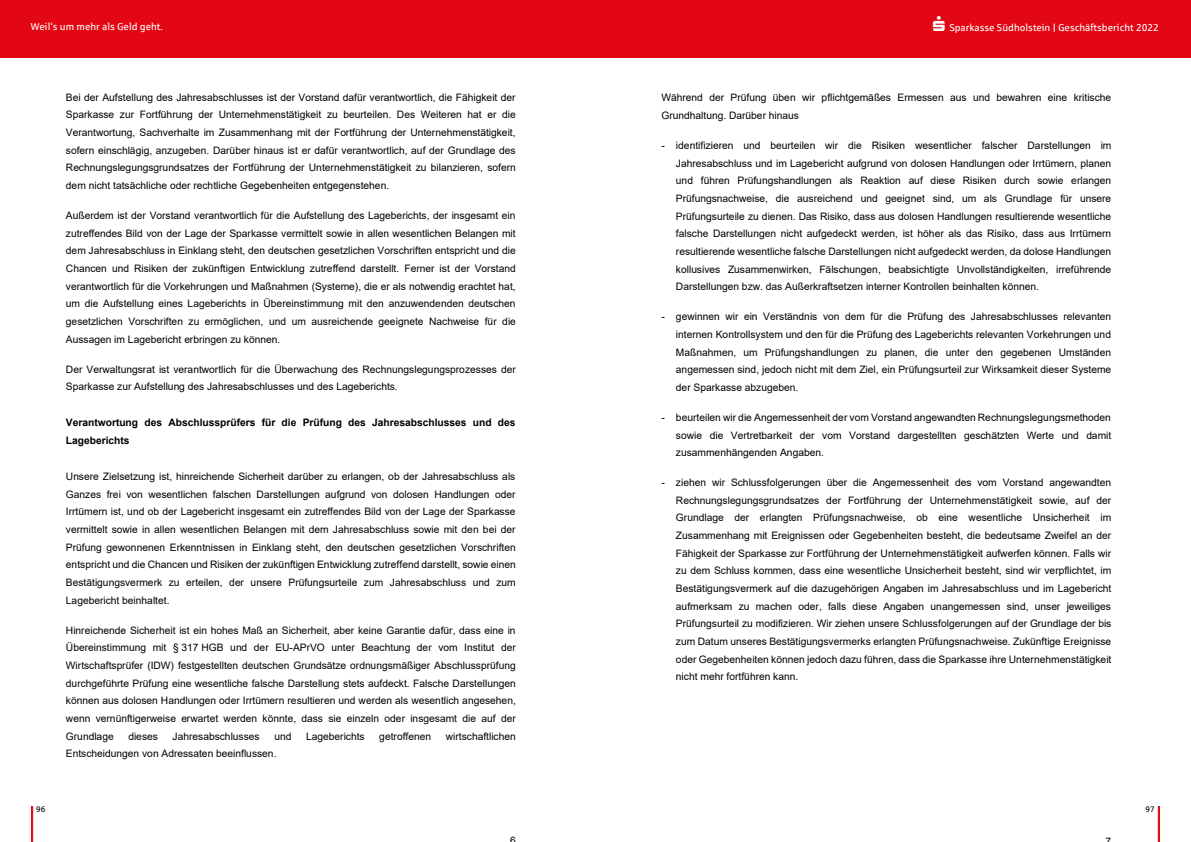
<style>
.page{position:relative;width:1191px;height:842px;background:#fff}
.page>*{position:absolute;margin:0;border:0;box-sizing:border-box;transform-origin:0 0}
.t1{font:10.3px/17.7px "Arial";color:#000;text-align:justify}
.t2{font:700 10.3px/17.7px "Arial";color:#000}
.t3{font:10px "Sparkasse Rg";color:#fff}
.t4{font:8px "Sparkasse Rg";color:#000}
.s1{font-weight:700}
</style>
<div class="page">
<div style="left:0;top:0;width:1191px;height:58px;background:#e30613"></div>
<svg style="left:31px;top:806px;width:2px;height:36px"></svg>
<svg style="left:1157px;top:806px;width:3px;height:36px"></svg>
<p class="t3" style="left:31px;top:21px;width:133px">Weil‘s um mehr als Geld geht.</p>
<p class="t1" style="left:66px;top:88px;width:451px">Bei der Aufstellung des Jahresabschlusses ist der Vorstand dafür verantwortlich, die Fähigkeit der Sparkasse zur Fortführung der Unternehmenstätigkeit zu beurteilen. Des Weiteren hat er die Verantwortung, Sachverhalte im Zusammenhang mit der Fortführung der Unternehmenstätigkeit, sofern einschlägig, anzugeben. Darüber hinaus ist er dafür verantwortlich, auf der Grundlage des Rechnungslegungsgrundsatzes der Fortführung der Unternehmenstätigkeit zu bilanzieren, sofern dem nicht tatsächliche oder rechtliche Gegebenheiten entgegenstehen.</p>
<p class="t1" style="left:66px;top:207px;width:451px">Außerdem ist der Vorstand verantwortlich für die Aufstellung des Lageberichts, der insgesamt ein zutreffendes Bild von der Lage der Sparkasse vermittelt sowie in allen wesentlichen Belangen mit dem Jahresabschluss in Einklang steht, den deutschen gesetzlichen Vorschriften entspricht und die Chancen und Risiken der zukünftigen Entwicklung zutreffend darstellt. Ferner ist der Vorstand verantwortlich für die Vorkehrungen und Maßnahmen (Systeme), die er als notwendig erachtet hat, um die Aufstellung eines Lageberichts in Übereinstimmung mit den anzuwendenden deutschen gesetzlichen Vorschriften zu ermöglichen, und um ausreichende geeignete Nachweise für die Aussagen im Lagebericht erbringen zu können.</p>
<p class="t1" style="left:66px;top:360px;width:451px">Der Verwaltungsrat ist verantwortlich für die Überwachung des Rechnungslegungsprozesses der<br>Sparkasse zur Aufstellung des Jahresabschlusses und des Lageberichts.</p>
<p class="t2" style="left:66px;top:414px;width:451px">Verantwortung des Abschlussprüfers für die Prüfung des Jahresabschlusses und des<br>Lageberichts</p>
<p class="t1" style="left:66px;top:467px;width:451px">Unsere Zielsetzung ist, hinreichende Sicherheit darüber zu erlangen, ob der Jahresabschluss als Ganzes frei von wesentlichen falschen Darstellungen aufgrund von dolosen Handlungen oder Irrtümern ist, und ob der Lagebericht insgesamt ein zutreffendes Bild von der Lage der Sparkasse vermittelt sowie in allen wesentlichen Belangen mit dem Jahresabschluss sowie mit den bei der Prüfung gewonnenen Erkenntnissen in Einklang steht, den deutschen gesetzlichen Vorschriften entspricht und die Chancen und Risiken der zukünftigen Entwicklung zutreffend darstellt, sowie einen Bestätigungsvermerk zu erteilen, der unsere Prüfungsurteile zum Jahresabschluss und zum Lagebericht beinhaltet.</p>
<p class="t1" style="left:66px;top:621px;width:451px">Hinreichende Sicherheit ist ein hohes Maß an Sicherheit, aber keine Garantie dafür, dass eine in Übereinstimmung mit § 317 HGB und der EU-APrVO unter Beachtung der vom Institut der Wirtschaftsprüfer (IDW) festgestellten deutschen Grundsätze ordnungsmäßiger Abschlussprüfung durchgeführte Prüfung eine wesentliche falsche Darstellung stets aufdeckt. Falsche Darstellungen können aus dolosen Handlungen oder Irrtümern resultieren und werden als wesentlich angesehen, wenn vernünftigerweise erwartet werden könnte, dass sie einzeln oder insgesamt die auf der Grundlage</p>
<p class="t1" style="left:128px;top:727px;width:31px">dieses</p>
<p class="t1" style="left:173px;top:727px;width:89px">Jahresabschlusses</p>
<p class="t1" style="left:274px;top:727px;width:19px">und</p>
<p class="t1" style="left:306px;top:727px;width:60px">Lageberichts</p>
<p class="t1" style="left:379px;top:727px;width:53px">getroffenen</p>
<p class="t1" style="left:446px;top:727px;width:71px">wirtschaftlichen</p>
<p class="t1" style="left:66px;top:745px;width:212px">Entscheidungen von Adressaten beeinflussen.</p>
<p class="t3" style="left:949px;top:21px;width:211px">Sparkasse Südholstein <span class="s1">|</span> Geschäftsbericht 2022</p>
<p class="t1" style="left:661px;top:89px;width:451px">Während der Prüfung üben wir pflichtgemäßes Ermessen aus und bewahren eine kritische<br>Grundhaltung. Darüber hinaus</p>
<p class="t1" style="left:676px;top:137px;width:437px;text-indent:-15px">- identifizieren und beurteilen wir die Risiken wesentlicher falscher Darstellungen im Jahresabschluss und im Lagebericht aufgrund von dolosen Handlungen oder Irrtümern, planen und führen Prüfungshandlungen als Reaktion auf diese Risiken durch sowie erlangen Prüfungsnachweise, die ausreichend und geeignet sind, um als Grundlage für unsere Prüfungsurteile zu dienen. Das Risiko, dass aus dolosen Handlungen resultierende wesentliche falsche Darstellungen nicht aufgedeckt werden, ist höher als das Risiko, dass aus Irrtümern resultierende wesentliche falsche Darstellungen nicht aufgedeckt werden, da dolose Handlungen kollusives Zusammenwirken, Fälschungen, beabsichtigte Unvollständigkeiten, irreführende Darstellungen bzw. das Außerkraftsetzen interner Kontrollen beinhalten können.</p>
<p class="t1" style="left:676px;top:308px;width:437px;text-indent:-15px">- gewinnen wir ein Verständnis von dem für die Prüfung des Jahresabschlusses relevanten internen Kontrollsystem und den für die Prüfung des Lageberichts relevanten Vorkehrungen und Maßnahmen, um Prüfungshandlungen zu planen, die unter den gegebenen Umständen angemessen sind, jedoch nicht mit dem Ziel, ein Prüfungsurteil zur Wirksamkeit dieser Systeme der Sparkasse abzugeben.</p>
<p class="t1" style="left:676px;top:408px;width:437px;text-indent:-15px">- beurteilen wir die Angemessenheit der vom Vorstand angewandten Rechnungslegungsmethoden sowie die Vertretbarkeit der vom Vorstand dargestellten geschätzten Werte und damit zusammenhängenden Angaben.</p>
<p class="t1" style="left:676px;top:474px;width:437px;text-indent:-15px">- ziehen wir Schlussfolgerungen über die Angemessenheit des vom Vorstand angewandten Rechnungslegungsgrundsatzes der Fortführung der Unternehmenstätigkeit sowie, auf der Grundlage der erlangten Prüfungsnachweise, ob eine wesentliche Unsicherheit im Zusammenhang mit Ereignissen oder Gegebenheiten besteht, die bedeutsame Zweifel an der Fähigkeit der Sparkasse zur Fortführung der Unternehmenstätigkeit aufwerfen können. Falls wir zu dem Schluss kommen, dass eine wesentliche Unsicherheit besteht, sind wir verpflichtet, im Bestätigungsvermerk auf die dazugehörigen Angaben im Jahresabschluss und im Lagebericht aufmerksam zu machen oder, falls diese Angaben unangemessen sind, unser jeweiliges Prüfungsurteil zu modifizieren. Wir ziehen unsere Schlussfolgerungen auf der Grundlage der bis zum Datum unseres Bestätigungsvermerks erlangten Prüfungsnachweise. Zukünftige Ereignisse oder Gegebenheiten können jedoch dazu führen, dass die Sparkasse ihre Unternehmenstätigkeit nicht mehr fortführen kann.</p>
<p class="t4" style="left:36px;top:804px;width:11px">96</p>
<p class="t4" style="left:1145px;top:804px;width:11px">97</p>
<p class="t1" style="left:510px;top:832px;width:7px">6</p>
<p class="t1" style="left:1105px;top:832px;width:7px">7</p>
</div>
